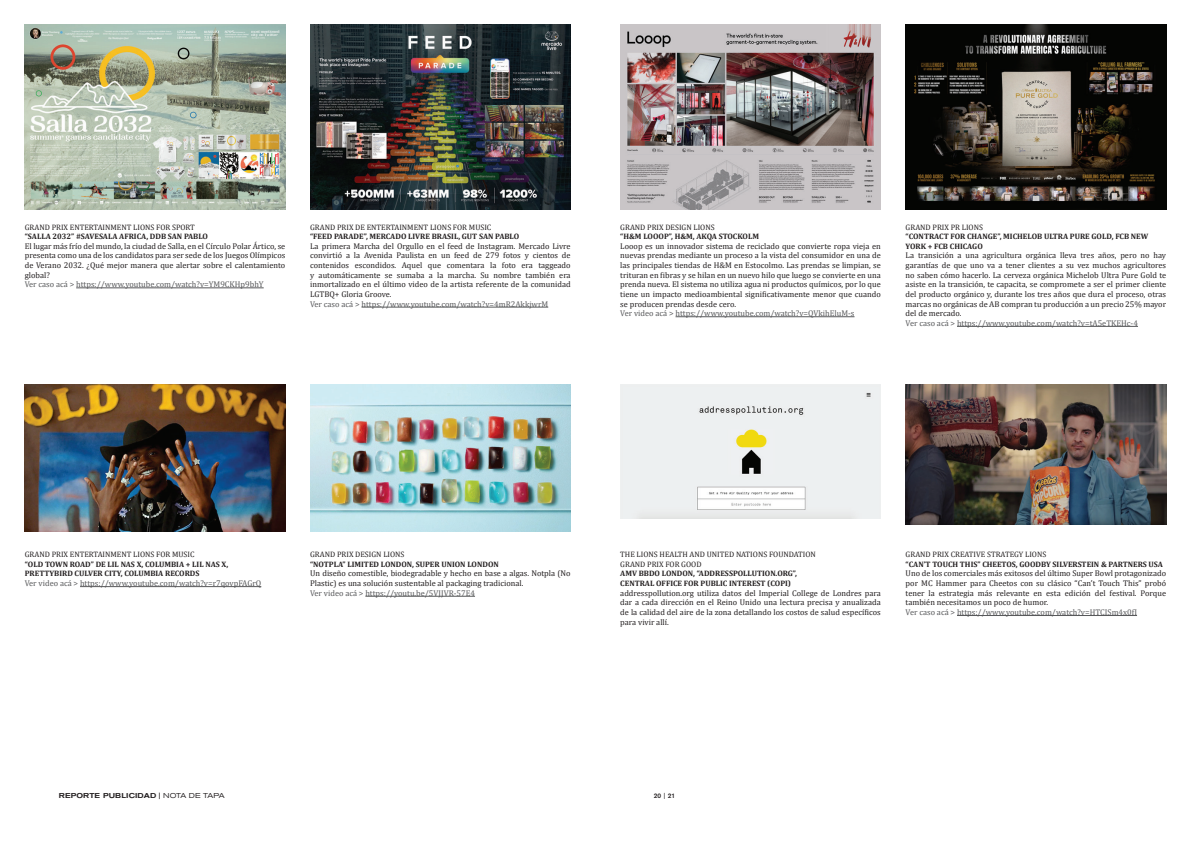
<style>
.page{position:relative;width:1191px;height:844px;background:#fff}
.page>*{position:absolute;margin:0;border:0;box-sizing:border-box;transform-origin:0 0}
.t1{font:8.31px/9.6px "Cambria";color:#231f20;text-align:justify}
.t2{font:8.31px "Cambria";color:#57585a}
.t3{font:700 7.88px/9.6px "Cambria";color:#231f20}
.t4{font:7.88px/9.6px "Cambria";color:#231f20}
.t5{font:500 expanded 7px "Akzidenz Grotesk BQ";letter-spacing:.02em;color:#231f20}
.t6{font:500 6.56px "Akzidenz Grotesk BQ";color:#231f20}
.s1{font-weight:400}
</style>
<div class="page">
<img style="left:620px;top:25px;width:261px;height:184px">
<img style="left:620px;top:384px;width:261px;height:134px">
<img style="left:905px;top:25px;width:261px;height:184px">
<img style="left:905px;top:384px;width:261px;height:140px">
<hr style="left:675px;top:316px;width:179px;height:1px;background:#57585a">
<hr style="left:957px;top:326px;width:181px;height:1px;background:#57585a">
<hr style="left:957px;top:615px;width:180px;height:1px;background:#57585a">
<img style="left:25px;top:25px;width:260px;height:184px">
<img style="left:25px;top:384px;width:260px;height:147px">
<img style="left:310px;top:25px;width:260px;height:184px">
<img style="left:310px;top:384px;width:260px;height:147px">
<hr style="left:76px;top:287px;width:188px;height:1px;background:#57585a">
<hr style="left:80px;top:586px;width:181px;height:1px;background:#57585a">
<hr style="left:361px;top:307px;width:187px;height:1px;background:#57585a">
<hr style="left:365px;top:596px;width:110px;height:1px;background:#57585a">
<p class="t4" style="left:25px;top:222px;width:172px">GRAND PRIX ENTERTAINMENT LIONS FOR SPORT</p>
<p class="t3" style="left:25px;top:231px;width:185px">“SALLA 2032” #SAVESALA AFRICA, DDB SAN PABLO</p>
<p class="t1" style="left:25px;top:241px;width:262px">El lugar más frío del mundo, la ciudad de Salla, en el Círculo Polar Ártico, se presenta como una de los candidatos para ser sede de los Juegos Olímpicos de Verano 2032. ¿Qué mejor manera que alertar sobre el calentamiento global?</p>
<p class="t2" style="left:25px;top:279px;width:240px">Ver caso acá &gt; https://www.youtube.com/watch?v=YM9CKHp9bhY</p>
<p class="t4" style="left:310px;top:222px;width:183px">GRAND PRIX DE ENTERTAINMENT LIONS FOR MUSIC</p>
<p class="t3" style="left:310px;top:231px;width:211px">“FEED PARADE”, MERCADO LIVRE BRASIL, GUT SAN PABLO</p>
<p class="t1" style="left:310px;top:241px;width:262px">La primera Marcha del Orgullo en el feed de Instagram. Mercado Livre convirtió a la Avenida Paulista en un feed de 279 fotos y cientos de contenidos escondidos. Aquel que comentara la foto era taggeado y automáticamente se sumaba a la marcha. Su nombre también era inmortalizado en el último video de la artista referente de la comunidad LGTBQ+ Gloria Groove.</p>
<p class="t2" style="left:310px;top:299px;width:239px">Ver caso acá &gt; https://www.youtube.com/watch?v=4mR2AkkjwrM</p>
<p class="t4" style="left:620px;top:222px;width:96px">GRAND PRIX DESIGN LIONS</p>
<p class="t3" style="left:620px;top:231px;width:140px">“H&amp;M LOOOP”, H&amp;M, AKQA STOCKOLM</p>
<p class="t1" style="left:620px;top:241px;width:262px">Looop es un innovador sistema de reciclado que convierte ropa vieja en nuevas prendas mediante un proceso a la vista del consumidor en una de las principales tiendas de H&amp;M en Estocolmo. Las prendas se limpian, se trituran en fibras y se hilan en un nuevo hilo que luego se convierte en una prenda nueva. El sistema no utiliza agua ni productos químicos, por lo que tiene un impacto medioambiental significativamente menor que cuando se producen prendas desde cero.</p>
<p class="t2" style="left:620px;top:308px;width:236px">Ver video acá &gt; https://www.youtube.com/watch?v=QVkihEluM-s</p>
<p class="t4" style="left:905px;top:222px;width:79px">GRAND PRIX PR LIONS</p>
<p class="t3" style="left:905px;top:231px;width:244px">“CONTRACT FOR CHANGE”, MICHELOB ULTRA PURE GOLD, FCB NEW<br>YORK + FCB CHICAGO</p>
<p class="t1" style="left:905px;top:251px;width:262px">La transición a una agricultura orgánica lleva tres años, pero no hay garantías de que uno va a tener clientes a su vez muchos agricultores no saben cómo hacerlo. La cerveza orgánica Michelob Ultra Pure Gold te asiste en la transición, te capacita, se compromete a ser el primer cliente del producto orgánico y, durante los tres años que dura el proceso, otras marcas no orgánicas de AB compran tu producción a un precio 25% mayor del de mercado.</p>
<p class="t2" style="left:905px;top:318px;width:234px">Ver caso acá &gt; https://www.youtube.com/watch?v=tA5eTKEHc-4</p>
<p class="t4" style="left:25px;top:549px;width:171px">GRAND PRIX ENTERTAINMENT LIONS FOR MUSIC</p>
<p class="t3" style="left:25px;top:559px;width:205px">“OLD TOWN ROAD” DE LIL NAS X, COLUMBIA + LIL NAS X,<br>PRETTYBIRD CULVER CITY, COLUMBIA RECORDS</p>
<p class="t2" style="left:25px;top:578px;width:238px">Ver video acá &gt; https://www.youtube.com/watch?v=r7qovpFAGrQ</p>
<p class="t4" style="left:310px;top:549px;width:96px">GRAND PRIX DESIGN LIONS</p>
<p class="t3" style="left:310px;top:559px;width:190px">“NOTPLA” LIMITED LONDON, SUPER UNION LONDON</p>
<p class="t1" style="left:310px;top:568px;width:262px">Un diseño comestible, biodegradable y hecho en base a algas. Notpla (No<br>Plastic) es una solución sustentable al packaging tradicional.</p>
<p class="t2" style="left:310px;top:588px;width:166px">Ver video acá &gt; https://youtu.be/5VJJVR-57E4</p>
<p class="t4" style="left:620px;top:549px;width:197px">THE LIONS HEALTH AND UNITED NATIONS FOUNDATION<br>GRAND PRIX FOR GOOD</p>
<p class="t3" style="left:620px;top:568px;width:178px">AMV BBDO LONDON, “ADDRESSPOLLUTION.ORG”,<br>CENTRAL OFFICE FOR PUBLIC INTEREST (COPI)</p>
<p class="t1" style="left:620px;top:588px;width:262px">addresspollution.org utiliza datos del Imperial College de Londres para dar a cada dirección en el Reino Unido una lectura precisa y anualizada de la calidad del aire de la zona detallando los costos de salud específicos para vivir allí.</p>
<p class="t4" style="left:905px;top:549px;width:142px">GRAND PRIX CREATIVE STRATEGY LIONS</p>
<p class="t3" style="left:905px;top:559px;width:259px">“CAN’T TOUCH THIS” CHEETOS, GOODBY SILVERSTEIN &amp; PARTNERS USA</p>
<p class="t1" style="left:905px;top:568px;width:262px">Uno de los comerciales más exitosos del último Super Bowl protagonizado por MC Hammer para Cheetos con su clásico “Can’t Touch This” probó tener la estrategia más relevante en esta edición del festival. Porque también necesitamos un poco de humor.</p>
<p class="t2" style="left:905px;top:607px;width:233px">Ver caso acá &gt; https://www.youtube.com/watch?v=HTCISm4x0fI</p>
<p class="t5" style="left:59px;top:791px;width:167px">REPORTE PUBLICIDAD <span class="s1">| NOTA DE TAPA</span></p>
<p class="t6" style="left:654px;top:791px;width:23px">20 <span class="s1">|</span> 21</p>
</div>
